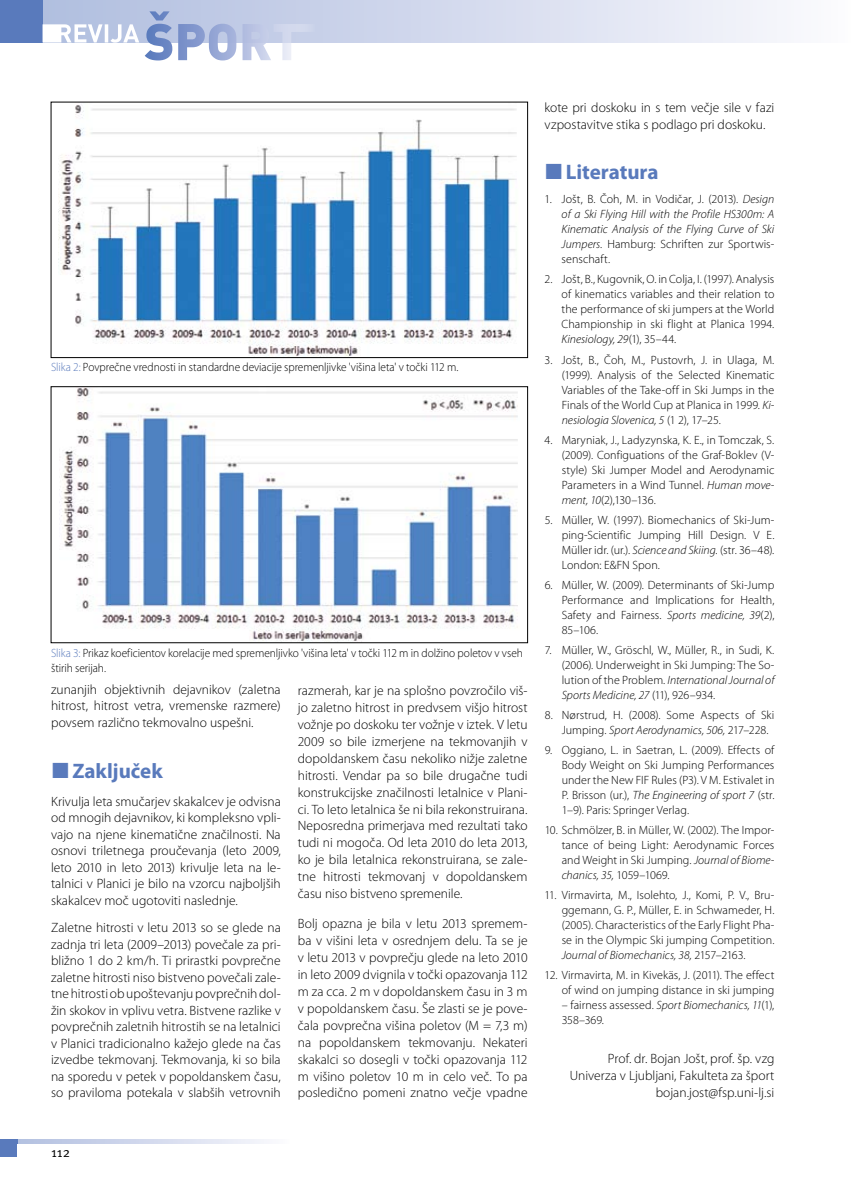
<style>
.page{position:relative;width:851px;height:1191px;background:#fff}
.page>*{position:absolute;margin:0;border:0;box-sizing:border-box;transform-origin:0 0}
.t1{font:700 21px "Myriad Pro";letter-spacing:-.005em;color:#597abc}
.t2{font:300 13.5px/17px "Myriad Pro";color:#000;text-align:justify}
.t3{font:13.5px "Meta Pro";color:#000}
.t4{font:300 12px/15px "Myriad Pro";letter-spacing:.005em;color:#000;text-align:justify}
.t5{font:300 12px/15px "Myriad Pro";letter-spacing:.005em;color:#000;scale:.95 1}
.t6{font:italic 300 12px/15px "Myriad Pro";color:#000;text-align:justify}
.s1{color:#597abc}
.s2{font-style:normal}
.s3{font-style:italic}
</style>
<div class="page">
<div style="left:0;top:0;width:850px;height:43px;background:linear-gradient(to right,#aab9dd,#faf9fd)"></div>
<div style="left:0;top:0;width:43px;height:43px;background:#597abc"></div>
<div style="left:0;top:1140px;width:289px;height:17px;background:linear-gradient(to right,#acbade,#faf9fd)"></div>
<svg style="left:145px;top:11px;width:170px;height:49px"></svg>
<svg style="left:43px;top:24px;width:96px;height:19px"></svg>
<div style="left:0;top:1140px;width:17px;height:17px;background:#597abc"></div>
<div style="left:17px;top:1144px;width:272px;height:13px;background:#fff"></div>
<img style="left:59px;top:105px;width:458px;height:251px">
<div style="left:51px;top:102px;width:477px;height:256px;border:1px solid #000"></div>
<img style="left:59px;top:388px;width:459px;height:253px">
<div style="left:51px;top:386px;width:477px;height:257px;border:1px solid #000"></div>
<p class="t5" style="left:51px;top:359px;width:430px"><span class="s1">Slika 2:</span> Povprečne vrednosti in standardne deviacije spremenljivke 'višina leta' v točki 112 m.</p>
<p class="t5" style="left:51px;top:645px;width:498px"><span class="s1">Slika 3:</span> Prikaz koeficientov korelacije med spremenljivko 'višina leta' v točki 112 m in dolžino poletov v vseh štirih serijah.</p>
<p class="t2" style="left:51px;top:681px;width:231px;line-height:16.5px">zunanjih objektivnih dejavnikov (zaletna hitrost, hitrost vetra, vremenske razmere) povsem različno tekmovalno uspešni.</p>
<h1 class="t1" style="left:72px;top:757px;width:92px">Zaključek</h1>
<p class="t2" style="left:51px;top:793px;width:231px;line-height:16.5px">Krivulja leta smučarjev skakalcev je odvisna od mnogih dejavnikov, ki kompleksno vpli&shy;vajo na njene kinematične značilnosti. Na osnovi triletnega proučevanja (leto 2009, leto 2010 in leto 2013) krivulje leta na le&shy;talnici v Planici je bilo na vzorcu najboljših skakalcev moč ugotoviti naslednje.</p>
<p class="t2" style="left:51px;top:919px;width:231px;line-height:16.5px">Zaletne hitrosti v letu 2013 so se glede na zadnja tri leta (2009–2013) povečale za pri&shy;bližno 1 do 2 km/h. Ti prirastki povprečne zaletne hitrosti niso bistveno povečali zale&shy;tne hitrosti ob upoštevanju povprečnih dol&shy;žin skokov in vplivu vetra. Bistvene razlike v povprečnih zaletnih hitrostih se na letalnici v Planici tradicionalno kažejo glede na čas izvedbe tekmovanj. Tekmovanja, ki so bila na sporedu v petek v popoldanskem času, so praviloma potekala v slabših vetrovnih</p>
<p class="t2" style="left:298px;top:682px;width:231px">razmerah, kar je na splošno povzročilo viš&shy;jo zaletno hitrost in predvsem višjo hitrost vožnje po doskoku ter vožnje v iztek. V letu 2009 so bile izmerjene na tekmovanjih v dopoldanskem času nekoliko nižje zaletne hitrosti. Vendar pa so bile drugačne tudi konstrukcijske značilnosti letalnice v Plani&shy;ci. To leto letalnica še ni bila rekonstruirana.<br>Neposredna primerjava med rezultati tako tudi ni mogoča. Od leta 2010 do leta 2013, ko je bila letalnica rekonstruirana, se zale&shy;tne hitrosti tekmovanj v dopoldanskem času niso bistveno spremenile.</p>
<p class="t2" style="left:298px;top:915px;width:231px">Bolj opazna je bila v letu 2013 spremem&shy;ba v višini leta v osrednjem delu. Ta se je v letu 2013 v povprečju glede na leto 2010 in leto 2009 dvignila v točki opazovanja 112 m za cca. 2 m v dopoldanskem času in 3 m v popoldanskem času. Še zlasti se je pove&shy;čala povprečna višina poletov (M = 7,3 m) na popoldanskem tekmovanju. Nekateri skakalci so dosegli v točki opazovanja 112 m višino poletov 10 m in celo več. To pa posledično pomeni znatno večje vpadne</p>
<p class="t2" style="left:544px;top:100px;width:231px;line-height:16.5px">kote pri doskoku in s tem večje sile v fazi vzpostavitve stika s podlago pri doskoku.</p>
<h1 class="t1" style="left:566px;top:158px;width:94px">Literatura</h1>
<p class="t6" style="left:561px;top:192px;width:214px;text-indent:-17px"><span class="s2">1. Jošt, B. Čoh, M. in Vodičar, J. (2013).</span> Design of a Ski Flying Hill with the Profile HS300m: A Kinematic Analysis of the Flying Curve of Ski Jumpers. <span class="s2">Hamburg: Schriften zur Sportwis&shy;senschaft.</span></p>
<p class="t4" style="left:561px;top:272px;width:214px;text-indent:-17px">2. Jošt, B., Kugovnik, O. in Colja, I. (1997). Analysis of kinematics variables and their relation to the performance of ski jumpers at the World Championship in ski flight at Planica 1994.<br><span class="s3">Kinesiology, 29</span>(1), 35–44.</p>
<p class="t4" style="left:561px;top:352px;width:214px;text-indent:-17px">3. Jošt, B., Čoh, M., Pustovrh, J. in Ulaga, M. (1999). Analysis of the Selected Kinematic Variables of the Take-off in Ski Jumps in the Finals of the World Cup at Planica in 1999. <span class="s3">Ki&shy;nesiologia Slovenica, 5</span> (1 2), 17–25.</p>
<p class="t4" style="left:561px;top:432px;width:214px;text-indent:-17px">4. Maryniak, J., Ladyzynska, K. E., in Tomczak, S. (2009). Configuations of the Graf-Boklev (V&shy;style) Ski Jumper Model and Aerodynamic Parameters in a Wind Tunnel. <span class="s3">Human move&shy;ment, 10</span>(2),130–136.</p>
<p class="t4" style="left:561px;top:512px;width:214px;text-indent:-17px">5. Müller, W. (1997). Biomechanics of Ski-Jum&shy;ping-Scientific Jumping Hill Design. V E.<br>Müller idr. (ur.). <span class="s3">Science and Skiing.</span> (str. 36–48).<br>London: E&amp;FN Spon.</p>
<p class="t4" style="left:561px;top:577px;width:214px;text-indent:-17px">6. Müller, W. (2009). Determinants of Ski-Jump Performance and Implications for Health, Safety and Fairness. <span class="s3">Sports medicine, 39</span>(2), 85–106.</p>
<p class="t4" style="left:561px;top:642px;width:214px;text-indent:-17px">7. Müller, W., Gröschl, W., Müller, R., in Sudi, K. (2006). Underweight in Ski Jumping: The So&shy;lution of the Problem. <span class="s3">International Journal of Sports Medicine, 27</span> (11), 926–934.</p>
<p class="t4" style="left:561px;top:707px;width:214px;text-indent:-17px">8. Nørstrud, H. (2008). Some Aspects of Ski<br>Jumping. <span class="s3">Sport Aerodynamics, 506,</span> 217–228.</p>
<p class="t4" style="left:561px;top:742px;width:214px;text-indent:-17px">9. Oggiano, L. in Saetran, L. (2009). Effects of Body Weight on Ski Jumping Performances under the New FIF Rules (P3). V M. Estivalet in P. Brisson (ur.), <span class="s3">The Engineering of sport 7</span> (str.<br>1–9). Paris: Springer Verlag.</p>
<p class="t4" style="left:561px;top:822px;width:214px;text-indent:-17px">10. Schmölzer, B. in Müller, W. (2002). The Impor&shy;tance of being Light: Aerodynamic Forces and Weight in Ski Jumping. <span class="s3">Journal of Biome&shy;chanics, 35,</span> 1059–1069.</p>
<p class="t4" style="left:561px;top:888px;width:214px;text-indent:-17px">11. Virmavirta, M., Isolehto, J., Komi, P. V., Bru&shy;ggemann, G. P., Müller, E. in Schwameder, H. (2005). Characteristics of the Early Flight Pha&shy;se in the Olympic Ski jumping Competition.<br><span class="s3">Journal of Biomechanics, 38,</span> 2157–2163.</p>
<p class="t4" style="left:544px;top:968px;width:231px;text-align:right">12. Virmavirta, M. in Kivekäs, J. (2011). The effect of wind on jumping distance in ski jumping</p>
<p class="t4" style="left:561px;top:998px;width:214px">– fairness assessed. <span class="s3">Sport Biomechanics, 11</span>(1),<br>358–369.</p>
<p class="t2" style="left:569px;top:1050px;width:206px;text-align:right">Prof. dr. Bojan Jošt, prof. šp. vzg<br>Univerza v Ljubljani, Fakulteta za šport bojan.jost@fsp.uni-lj.si</p>
<p class="t3" style="left:51px;top:1144px;width:21px">112</p>
</div>
